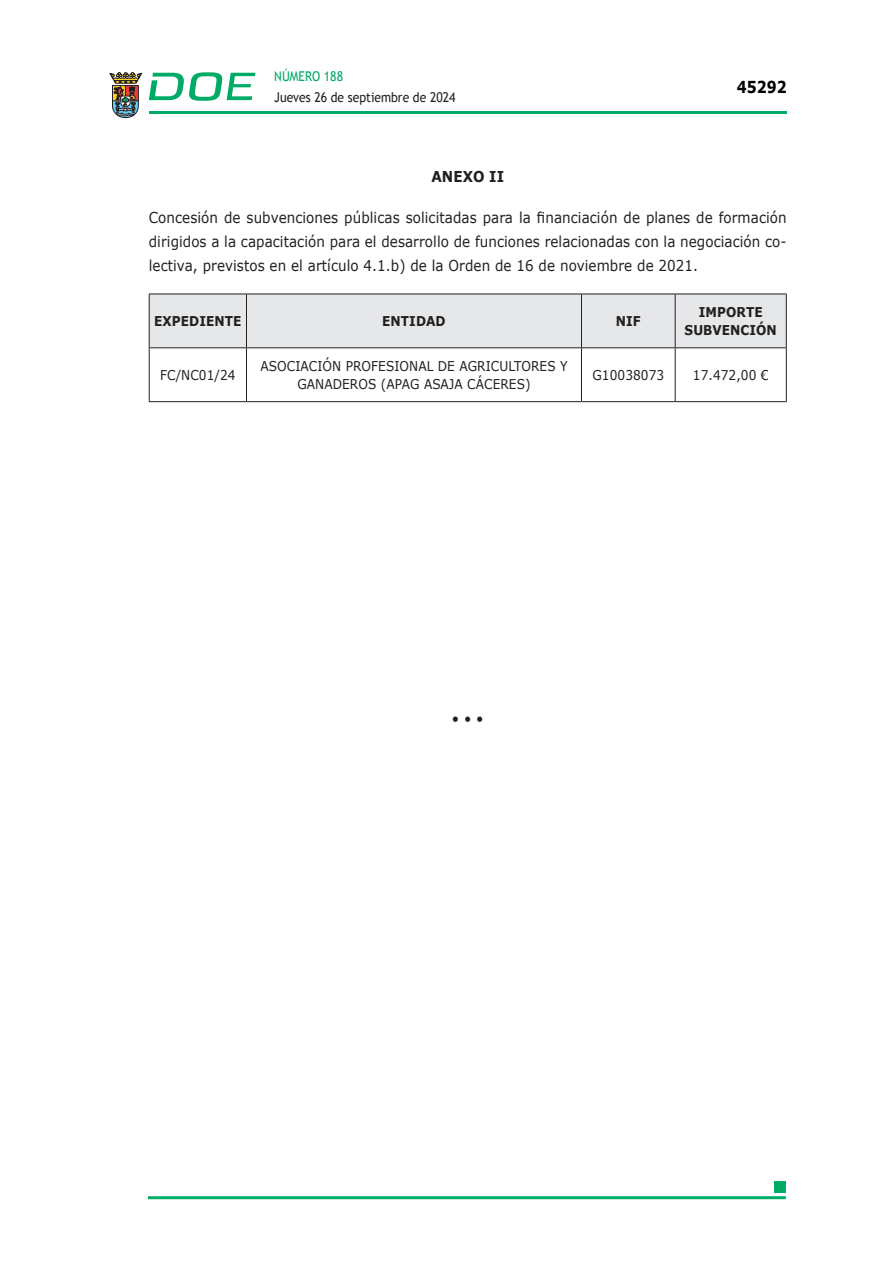
<style>
.page{position:relative;width:893px;height:1263px;background:#fff}
.page>*{position:absolute;margin:0;border:0;box-sizing:border-box;transform-origin:0 0}
.t1{font:700 16.5px "Verdana";color:#000;scale:.85 1}
.CUERPO_DE_TEXTO{font:15px/24px "Verdana";letter-spacing:.005em;color:#231f20;text-align:justify;scale:.9 1}
.CUERPO_DE_TEXTO-2{font:700 15px "Verdana";letter-spacing:.005em;color:#231f20;scale:.9 1}
.CUERPO_DE_TEXTO-3{font:13.5px/18px "Verdana";letter-spacing:.005em;color:#231f20;text-align:center;scale:.9 1}
.TABLATITULO{font:700 13.5px "Verdana";letter-spacing:.005em;color:#231f20;scale:.9 1}
.t2{font:13.5px "Trebuchet MS";color:#231f20;scale:.9 1}
.t3{font:13.5px "Trebuchet MS";color:#00ab67;scale:.9 1}
</style>
<div class="page">
<hr style="left:149px;top:111px;width:638px;height:3px;background:#00ab66">
<svg style="left:109px;top:72px;width:33px;height:46px"></svg>
<svg style="left:149px;top:72px;width:106px;height:29px"></svg>
<hr style="left:148px;top:1196px;width:638px;height:3px;background:#00ab66">
<div style="left:775px;top:1181px;width:11px;height:11px;background:#00ab66"></div>
<svg style="left:150px;top:295px;width:636px;height:106px"></svg>
<hr style="left:149px;top:294px;width:97px;height:1px;background:#231f20">
<hr style="left:149px;top:294px;width:1px;height:53px;background:#231f20">
<hr style="left:246px;top:294px;width:335px;height:1px;background:#231f20">
<hr style="left:246px;top:294px;width:1px;height:53px;background:#231f20">
<hr style="left:581px;top:294px;width:94px;height:1px;background:#231f20">
<hr style="left:581px;top:294px;width:1px;height:53px;background:#231f20">
<hr style="left:675px;top:294px;width:112px;height:1px;background:#231f20">
<hr style="left:675px;top:294px;width:1px;height:53px;background:#231f20">
<hr style="left:786px;top:294px;width:1px;height:53px;background:#231f20">
<hr style="left:149px;top:347px;width:97px;height:1px;background:#231f20">
<hr style="left:149px;top:348px;width:1px;height:53px;background:#231f20">
<hr style="left:246px;top:347px;width:335px;height:1px;background:#231f20">
<hr style="left:246px;top:348px;width:1px;height:53px;background:#231f20">
<hr style="left:581px;top:347px;width:94px;height:1px;background:#231f20">
<hr style="left:581px;top:348px;width:1px;height:53px;background:#231f20">
<hr style="left:675px;top:347px;width:112px;height:1px;background:#231f20">
<hr style="left:675px;top:348px;width:1px;height:53px;background:#231f20">
<hr style="left:786px;top:348px;width:1px;height:53px;background:#231f20">
<hr style="left:149px;top:401px;width:97px;height:1px;background:#231f20">
<hr style="left:246px;top:401px;width:335px;height:1px;background:#231f20">
<hr style="left:581px;top:401px;width:94px;height:1px;background:#231f20">
<hr style="left:675px;top:401px;width:112px;height:1px;background:#231f20">
<p class="t3" style="left:274px;top:68px;width:78px">NÚMERO 188</p>
<p class="t2" style="left:274px;top:89px;width:203px">Jueves 26 de septiembre de 2024</p>
<p class="t1" style="left:737px;top:76px;width:60px">45292</p>
<p class="CUERPO_DE_TEXTO-2" style="left:431px;top:166px;width:82px">ANEXO II</p>
<p class="CUERPO_DE_TEXTO" style="left:149px;top:205px;width:710px">Concesión de subvenciones públicas solicitadas para la financiación de planes de formación dirigidos a la capacitación para el desarrollo de funciones relacionadas con la negociación co&shy;lectiva, previstos en el artículo 4.1.b) de la Orden de 16 de noviembre de 2021.</p>
<p class="TABLATITULO" style="left:154px;top:312px;width:98px">EXPEDIENTE</p>
<p class="TABLATITULO" style="left:382px;top:312px;width:72px">ENTIDAD</p>
<p class="TABLATITULO" style="left:616px;top:312px;width:29px">NIF</p>
<p class="TABLATITULO" style="left:699px;top:303px;width:72px">IMPORTE</p>
<p class="TABLATITULO" style="left:685px;top:321px;width:104px">SUBVENCIÓN</p>
<p class="CUERPO_DE_TEXTO-3" style="left:160px;top:366px;width:85px">FC/NC01/24</p>
<p class="CUERPO_DE_TEXTO-3" style="left:260px;top:357px;width:343px">ASOCIACIÓN PROFESIONAL DE AGRICULTORES Y<br>GANADEROS (APAG ASAJA CÁCERES)</p>
<p class="CUERPO_DE_TEXTO-3" style="left:592px;top:366px;width:81px">G10038073</p>
<p class="CUERPO_DE_TEXTO-3" style="left:693px;top:366px;width:85px">17.472,00 €</p>
<p class="CUERPO_DE_TEXTO" style="left:452px;top:707px;width:37px">• • •</p>
</div>
